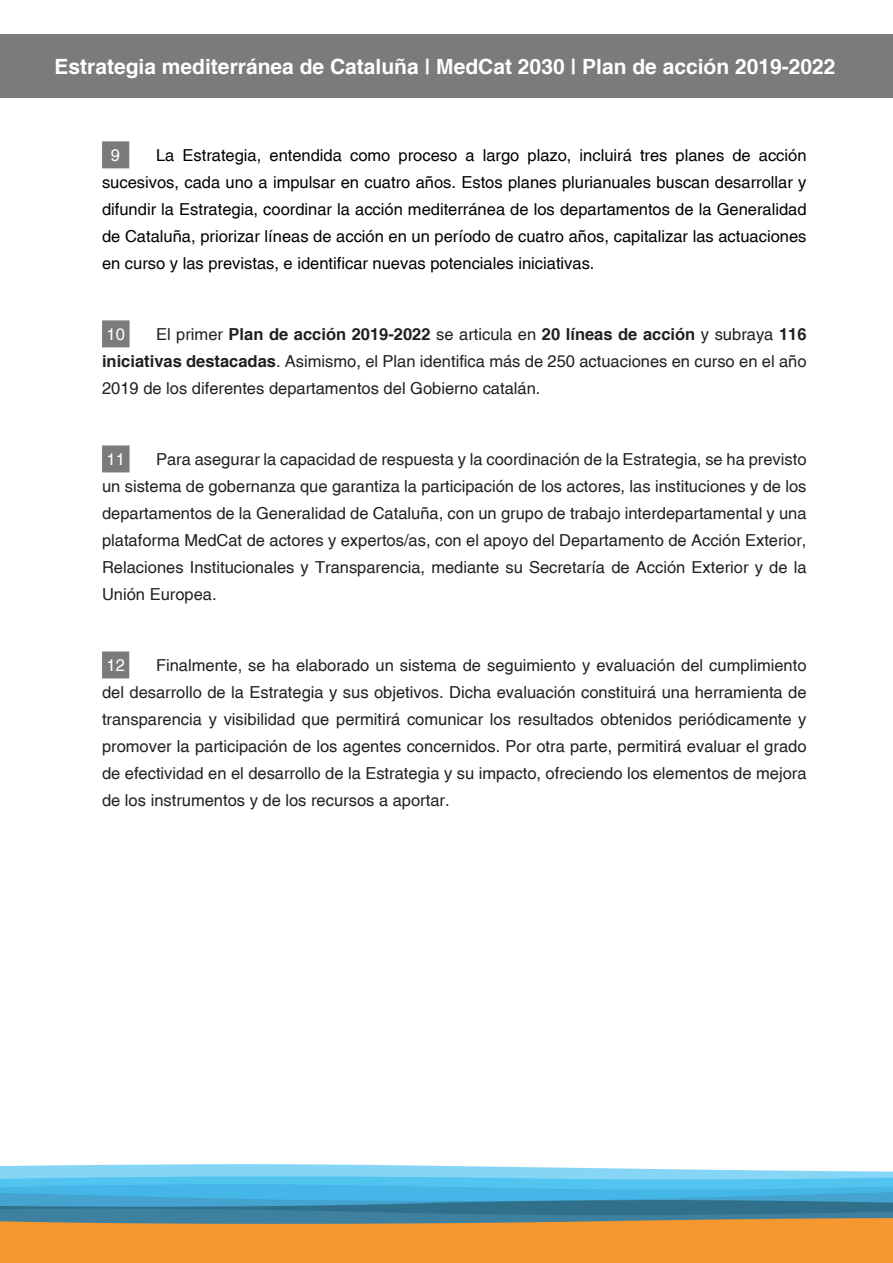
<style>
.page{position:relative;width:893px;height:1263px;background:#fff}
.page>*{position:absolute;margin:0;border:0;box-sizing:border-box;transform-origin:0 0}
.t1{font:700 21px "Helvetica";color:#fff}
.t2{font:16.5px/27px "Helvetica";color:#231f20;text-align:justify}
.t3{font:16.5px/27px "Helvetica";color:#000;text-align:justify}
.t4{font:16.5px "Helvetica";color:#fff}
.t5{font:16.35px "Helvetica";color:#fff}
.s1{font-weight:700}
</style>
<div class="page">
<img style="left:0;top:1164px;width:893px;height:99px">
<div style="left:0;top:34px;width:893px;height:64px;background:#7b7b7b"></div>
<div style="left:102px;top:141px;width:27px;height:27px;background:#7b7b7b"></div>
<div style="left:102px;top:320px;width:28px;height:27px;background:#7b7b7b"></div>
<div style="left:102px;top:445px;width:28px;height:27px;background:#7b7b7b"></div>
<div style="left:102px;top:651px;width:27px;height:27px;background:#7b7b7b"></div>
<p class="t1" style="left:55px;top:54px;width:782px">Estrategia mediterránea de Cataluña | MedCat 2030 | Plan de acción 2019-2022</p>
<p class="t3" style="left:102px;top:142px;width:706px;text-indent:54px">La Estrategia, entendida como proceso a largo plazo, incluirá tres planes de acción sucesivos, cada uno a impulsar en cuatro años. Estos planes plurianuales buscan desarrollar y difundir la Estrategia, coordinar la acción mediterránea de los departamentos de la Generalidad de Cataluña, priorizar líneas de acción en un período de cuatro años, capitalizar las actuaciones en curso y las previstas, e identificar nuevas potenciales iniciativas.</p>
<p class="t4" style="left:111px;top:146px;width:11px">9</p>
<p class="t2" style="left:102px;top:321px;width:706px;text-indent:54px">El primer <span class="s1">Plan de acción 2019-2022</span> se articula en <span class="s1">20 líneas de acción</span> y subraya <span class="s1">116 iniciativas destacadas</span>. Asimismo, el Plan identifica más de 250 actuaciones en curso en el año 2019 de los diferentes departamentos del Gobierno catalán.</p>
<p class="t5" style="left:107px;top:325px;width:20px">10</p>
<p class="t2" style="left:102px;top:446px;width:706px;text-indent:54px">Para asegurar la capacidad de respuesta y la coordinación de la Estrategia, se ha previsto un sistema de gobernanza que garantiza la participación de los actores, las instituciones y de los departamentos de la Generalidad de Cataluña, con un grupo de trabajo interdepartamental y una plataforma MedCat de actores y expertos/as, con el apoyo del Departamento de Acción Exterior, Relaciones Institucionales y Transparencia, mediante su Secretaría de Acción Exterior y de la Unión Europea.</p>
<p class="t5" style="left:107px;top:450px;width:20px">11</p>
<p class="t2" style="left:102px;top:652px;width:706px;text-indent:54px">Finalmente, se ha elaborado un sistema de seguimiento y evaluación del cumplimiento del desarrollo de la Estrategia y sus objetivos. Dicha evaluación constituirá una herramienta de transparencia y visibilidad que permitirá comunicar los resultados obtenidos periódicamente y promover la participación de los agentes concernidos. Por otra parte, permitirá evaluar el grado de efectividad en el desarrollo de la Estrategia y su impacto, ofreciendo los elementos de mejora de los instrumentos y de los recursos a aportar.</p>
<p class="t4" style="left:107px;top:656px;width:20px">12</p>
</div>
